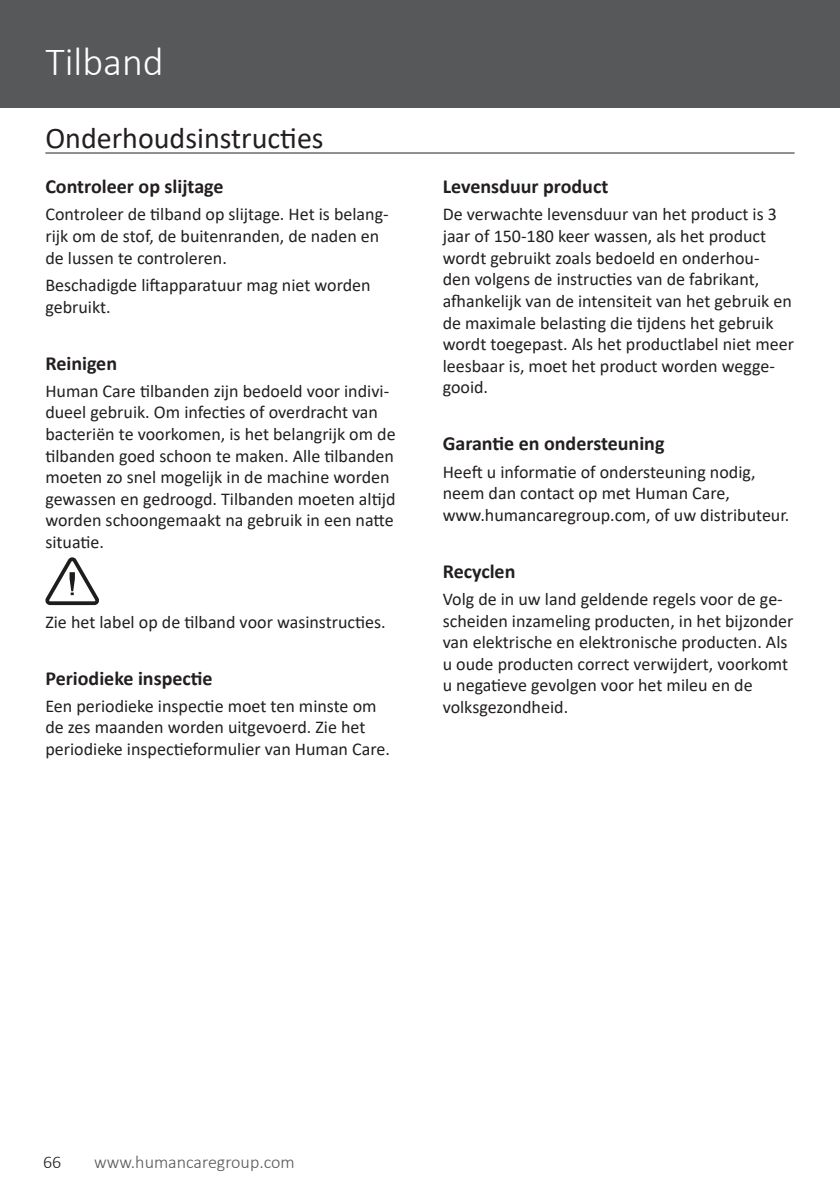
<style>
.page{position:relative;width:840px;height:1191px;background:#fff}
.page>*{position:absolute;margin:0;border:0;box-sizing:border-box;transform-origin:0 0}
.t1{font:300 40px "Calibri";color:#fff}
.Content_heading{font:30px "Calibri";color:#231f20}
.Body_Headline{font:700 20px "Calibri";color:#231f20}
.Body_text{font:18px/21.6px "Calibri";color:#231f20}
.t2{font:300 18px "Calibri";color:#57585a}
.t3{font:300 18px "Calibri";color:#231f20}
</style>
<div class="page">
<div style="left:0;top:0;width:839px;height:108px;background:#57585a"></div>
<hr style="left:45px;top:152px;width:749px;height:1px;background:#231f20">
<svg style="left:45px;top:557px;width:54px;height:48px"></svg>
<h1 class="t1" style="left:45px;top:37px;width:120px">Tilband</h1>
<p class="Content_heading" style="left:45px;top:117px;width:279px">Onderhoudsinstructies</p>
<p class="Body_Headline" style="left:45px;top:172px;width:179px">Controleer op slijtage</p>
<p class="Body_text" style="left:45px;top:203px;width:344px">Controleer de tilband op slijtage. Het is belang&shy;rijk om de stof, de buitenranden, de naden en de lussen te controleren.</p>
<p class="Body_text" style="left:45px;top:274px;width:326px">Beschadigde liftapparatuur mag niet worden gebruikt.</p>
<p class="Body_Headline" style="left:45px;top:349px;width:73px">Reinigen</p>
<p class="Body_text" style="left:45px;top:379px;width:351px">Human Care tilbanden zijn bedoeld voor indivi&shy;dueel gebruik. Om infecties of overdracht van bacteriën te voorkomen, is het belangrijk om de tilbanden goed schoon te maken. Alle tilbanden moeten zo snel mogelijk in de machine worden gewassen en gedroogd. Tilbanden moeten altijd worden schoongemaakt na gebruik in een natte situatie.</p>
<p class="Body_text" style="left:45px;top:610px;width:342px">Zie het label op de tilband voor wasinstructies.</p>
<p class="Body_Headline" style="left:45px;top:664px;width:169px">Periodieke inspectie</p>
<p class="Body_text" style="left:45px;top:694px;width:346px">Een periodieke inspectie moet ten minste om de zes maanden worden uitgevoerd. Zie het periodieke inspectieformulier van Human Care.</p>
<p class="Body_Headline" style="left:442px;top:172px;width:167px">Levensduur product</p>
<p class="Body_text" style="left:442px;top:203px;width:352px">De verwachte levensduur van het product is 3 jaar of 150-180 keer wassen, als het product wordt gebruikt zoals bedoeld en onderhou-<br>den volgens de instructies van de fabrikant, afhankelijk van de intensiteit van het gebruik en de maximale belasting die tijdens het gebruik wordt toegepast. Als het productlabel niet meer leesbaar is, moet het product worden wegge&shy;gooid.</p>
<p class="Body_Headline" style="left:442px;top:429px;width:223px">Garantie en ondersteuning</p>
<p class="Body_text" style="left:442px;top:460px;width:348px">Heeft u informatie of ondersteuning nodig, neem dan contact op met Human Care, www.humancaregroup.com, of uw distributeur.</p>
<p class="Body_Headline" style="left:442px;top:557px;width:74px">Recyclen</p>
<p class="Body_text" style="left:442px;top:588px;width:352px">Volg de in uw land geldende regels voor de ge&shy;scheiden inzameling producten, in het bijzonder van elektrische en elektronische producten. Als u oude producten correct verwijdert, voorkomt u negatieve gevolgen voor het mileu en de volksgezondheid.</p>
<p class="t3" style="left:43px;top:1151px;width:20px">66</p>
<p class="t2" style="left:94px;top:1151px;width:202px">www.humancaregroup.com</p>
</div>
